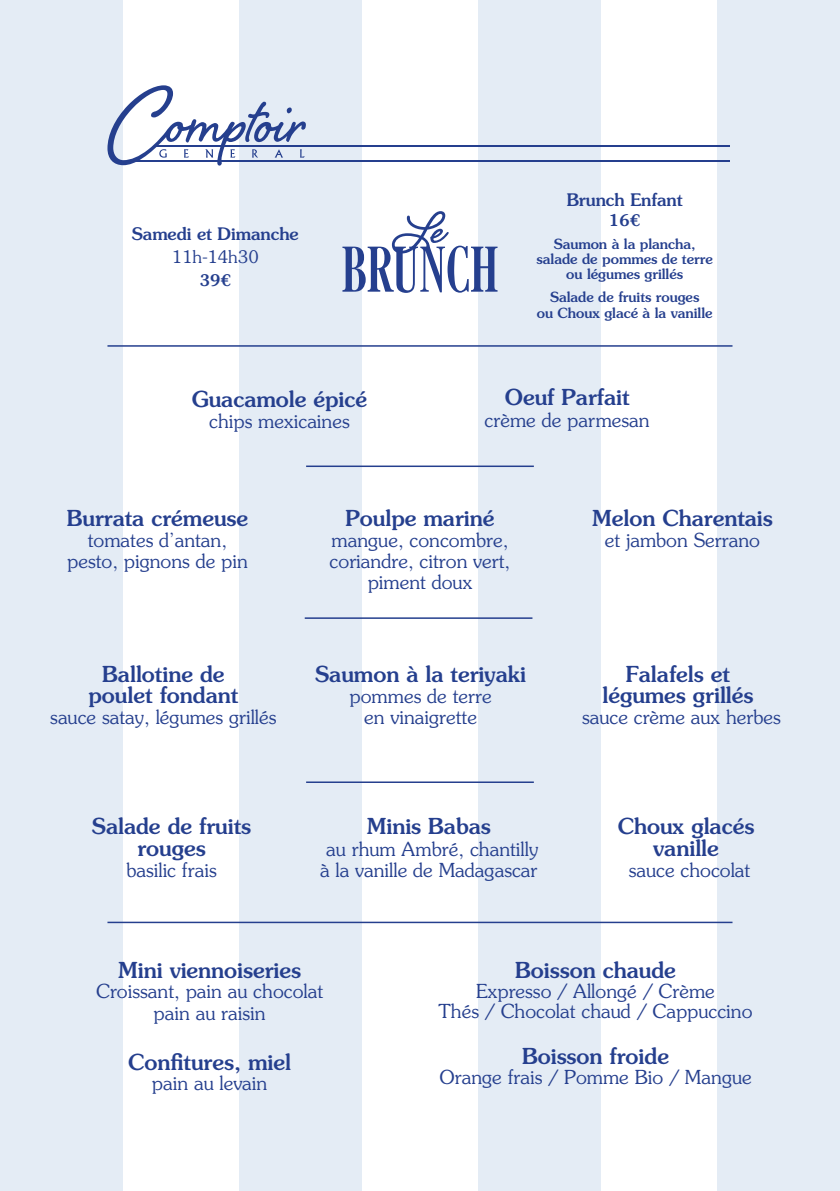
<style>
.page{position:relative;width:840px;height:1191px;background:#fff}
.page>*{position:absolute;margin:0;border:0;box-sizing:border-box;transform-origin:0 0}
.t1{font:67.6px "Caslon RR Bold Extra Cond";letter-spacing:.015em;color:#253f8e}
.t2{font:700 57.2px "Shelby";color:#253f8e}
.t3{font:500 22px/21px "Souvenir Std";color:#253f8e;text-align:center}
.t4{font:300 19.2px/21px "Souvenir Std";color:#253f8e;text-align:center}
.t5{font:500 17.2px "Souvenir Std";color:#253f8e}
.t6{font:300 17.2px "Souvenir Std";color:#253f8e}
.t7{font:500 16px "Souvenir Std";color:#253f8e}
.t8{font:500 14px/15.2px "Souvenir Std";color:#253f8e;text-align:center}
</style>
<div class="page">
<div style="left:0;top:0;width:123px;height:1191px;background:#e4ecf5"></div>
<div style="left:239px;top:0;width:122px;height:1191px;background:#e4ecf5"></div>
<div style="left:478px;top:0;width:122px;height:1191px;background:#e4ecf5"></div>
<div style="left:716px;top:0;width:123px;height:1191px;background:#e4ecf5"></div>
<hr style="left:155px;top:145px;width:574px;height:1px;background:#253f8e">
<hr style="left:133px;top:160px;width:596px;height:1px;background:#253f8e">
<svg style="left:107px;top:85px;width:199px;height:81px"></svg>
<hr style="left:107px;top:921px;width:625px;height:2px;background:#253f8e">
<hr style="left:306px;top:465px;width:227px;height:2px;background:#253f8e">
<hr style="left:304px;top:617px;width:228px;height:2px;background:#253f8e">
<hr style="left:306px;top:781px;width:227px;height:2px;background:#253f8e">
<hr style="left:107px;top:345px;width:625px;height:2px;background:#253f8e">
<p class="t5" style="left:132px;top:227px;width:168px">Samedi et Dimanche</p>
<p class="t6" style="left:172px;top:249px;width:88px">11h-14h30</p>
<p class="t7" style="left:200px;top:273px;width:32px">39€</p>
<h2 class="t2" style="left:395px;top:189px;width:50px">Le</h2>
<h1 class="t1" style="left:341px;top:229px;width:158px">BRUNCH</h1>
<p class="t5" style="left:566px;top:193px;width:117px">Brunch Enfant</p>
<p class="t7" style="left:609px;top:213px;width:32px">16€</p>
<p class="t8" style="left:536px;top:237px;width:177px">Saumon à la plancha, salade de pommes de terre ou légumes grillés</p>
<p class="t8" style="left:536px;top:291px;width:177px">Salade de fruits rouges<br>ou Choux glacé à la vanille</p>
<p class="t3" style="left:192px;top:390px;width:177px">Guacamole épicé</p>
<p class="t4" style="left:209px;top:412px;width:142px">chips mexicaines</p>
<p class="t3" style="left:504px;top:389px;width:126px">Oeuf Parfait</p>
<p class="t4" style="left:484px;top:411px;width:166px">crème de parmesan</p>
<p class="t3" style="left:67px;top:509px;width:183px">Burrata crémeuse</p>
<p class="t4" style="left:67px;top:531px;width:182px">tomates d’antan, pesto, pignons de pin</p>
<p class="t3" style="left:88px;top:665px;width:151px">Ballotine de poulet fondant</p>
<p class="t4" style="left:50px;top:708px;width:228px">sauce satay, légumes grillés</p>
<p class="t3" style="left:92px;top:817px;width:161px">Salade de fruits rouges</p>
<p class="t4" style="left:126px;top:860px;width:92px">basilic frais</p>
<p class="t3" style="left:345px;top:509px;width:150px">Poulpe mariné</p>
<p class="t4" style="left:329px;top:531px;width:182px">mangue, concombre, coriandre, citron vert, piment doux</p>
<p class="t3" style="left:315px;top:665px;width:212px">Saumon à la teriyaki</p>
<p class="t4" style="left:349px;top:687px;width:143px">pommes de terre en vinaigrette</p>
<p class="t3" style="left:366px;top:817px;width:125px">Minis Babas</p>
<p class="t4" style="left:320px;top:839px;width:220px">au rhum Ambré, chantilly à la vanille de Madagascar</p>
<p class="t3" style="left:592px;top:509px;width:182px">Melon Charentais</p>
<p class="t4" style="left:604px;top:531px;width:157px">et jambon Serrano</p>
<p class="t3" style="left:602px;top:665px;width:152px">Falafels et légumes grillés</p>
<p class="t4" style="left:581px;top:708px;width:200px">sauce crème aux herbes</p>
<p class="t3" style="left:617px;top:817px;width:138px">Choux glacés vanille</p>
<p class="t4" style="left:628px;top:860px;width:123px">sauce chocolat</p>
<p class="t3" style="left:118px;top:961px;width:184px">Mini viennoiseries</p>
<p class="t4" style="left:96px;top:981px;width:228px;line-height:22px">Croissant, pain au chocolat pain au raisin</p>
<p class="t3" style="left:128px;top:1053px;width:164px">Confitures, miel</p>
<p class="t4" style="left:152px;top:1074px;width:117px">pain au levain</p>
<p class="t3" style="left:515px;top:961px;width:162px">Boisson chaude</p>
<p class="t4" style="left:438px;top:982px;width:315px;line-height:20px">Expresso / Allongé / Crème<br>Thés / Chocolat chaud / Cappuccino</p>
<p class="t3" style="left:522px;top:1047px;width:148px">Boisson froide</p>
<p class="t4" style="left:439px;top:1068px;width:314px">Orange frais / Pomme Bio / Mangue</p>
</div>
